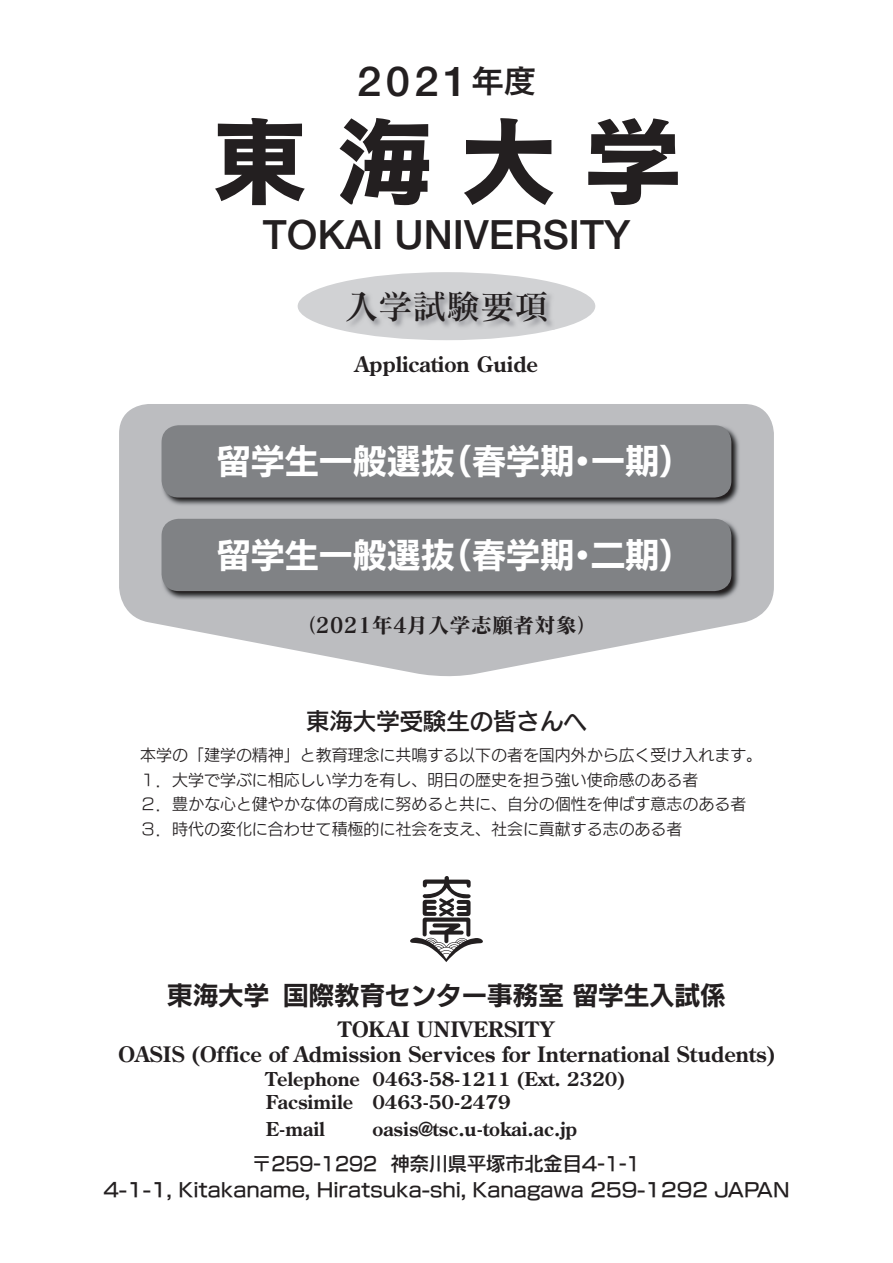
<style>
.page{position:relative;width:893px;height:1263px;background:#fff}
.page>*{position:absolute;margin:0;border:0;box-sizing:border-box;transform-origin:0 0}
.t1{font:95.7px "New Cezanne Pro B";color:#231f20}
.t2{font:500 41.4px "Helvetica Neue";color:#231f20;scale:1.05 1}
.t3{font:500 40.35px "Helvetica Neue";color:#231f20}
.t4{font:34.05px "New Rodin Pro B";color:#fff}
.t5{font:34.05px "Matisse Pro DB";color:#231f20}
.t6{font:25.5px "New Rodin Pro B";color:#231f20}
.t7{font:23.4px "New Rodin Pro DB";color:#231f20}
.t8{font:700 21.3px/25.5px "Century Old Style";color:#231f20;text-align:center}
.t9{font:21.3px "Matisse Pro B";color:#231f20}
.t10{font:700 19.2px/23.4px "Century Old Style";color:#231f20}
.t11{font:19.2px/25.5px "New Rodin Pro DB";color:#231f20;text-align:center}
.t12{font:15.9px/24.5px "New Rodin Pro M";color:#231f20}
.s1{font-family:"New Cezanne Pro DB";font-weight:400;font-size:31.95px}
</style>
<div class="page">
<svg style="left:410px;top:876px;width:73px;height:86px"></svg>
<div style="left:298px;top:272px;width:297px;height:68px;background:#d1d2d4;border-radius:50%"></div>
<img style="left:351px;top:293px;width:204px;height:37px">
<svg style="left:119px;top:404px;width:655px;height:273px;fill:#bcbdc0"></svg>
<img style="left:161px;top:425px;width:579px;height:81px">
<div style="left:162px;top:425px;width:569px;height:72px;background:#808285;border-radius:17px"></div>
<img style="left:161px;top:518px;width:579px;height:82px">
<div style="left:162px;top:519px;width:569px;height:72px;background:#808285;border-radius:17px"></div>
<h2 class="t2" style="left:357px;top:56px;width:171px">2021<span class="s1">年度</span></h2>
<h1 class="t1" style="left:212px;top:79px;width:470px">東海大学</h1>
<h3 class="t3" style="left:263px;top:211px;width:369px">TOKAI UNIVERSITY</h3>
<h3 class="t5" style="left:344px;top:284px;width:206px">入学試験要項</h3>
<h3 class="t8" style="left:355px;top:351px;width:185px">Application Guide</h3>
<h3 class="t4" style="left:217px;top:432px;width:478px">留学生一般選抜（春学期・一期）</h3>
<h3 class="t4" style="left:217px;top:526px;width:478px">留学生一般選抜（春学期・二期）</h3>
<h3 class="t9" style="left:295px;top:611px;width:305px">（2021年4月入学志願者対象）</h3>
<h3 class="t7" style="left:306px;top:701px;width:282px">東海大学受験生の皆さんへ</h3>
<p class="t12" style="left:140px;top:742px;width:623px">本学の「建学の精神」と教育理念に共鳴する以下の者を国内外から広く受け入れます。１．大学で学ぶに相応しい学力を有し、明日の歴史を担う強い使命感のある者<br>２．豊かな心と健やかな体の育成に努めると共に、自分の個性を伸ばす意志のある者３．時代の変化に合わせて積極的に社会を支え、社会に貢献する志のある者</p>
<h3 class="t6" style="left:167px;top:973px;width:560px">東海大学国際教育センター事務室 留学生入試係</h3>
<h3 class="t8" style="left:118px;top:1016px;width:658px">TOKAI UNIVERSITY<br>OASIS (Office of Admission Services for International Students)</h3>
<p class="t10" style="left:266px;top:1067px;width:361px">Telephone 0463-58-1211 (Ext. 2320)<br>Facsimile 0463-50-2479</p>
<p class="t10" style="left:266px;top:1117px;width:61px">E-mail</p>
<p class="t10" style="left:372px;top:1117px;width:206px">oasis@tsc.u-tokai.ac.jp</p>
<p class="t11" style="left:103px;top:1150px;width:688px">〒259-1292 神奈川県平塚市北金目4-1-1<br>4-1-1, Kitakaname, Hiratsuka-shi, Kanagawa 259-1292 JAPAN</p>
</div>
